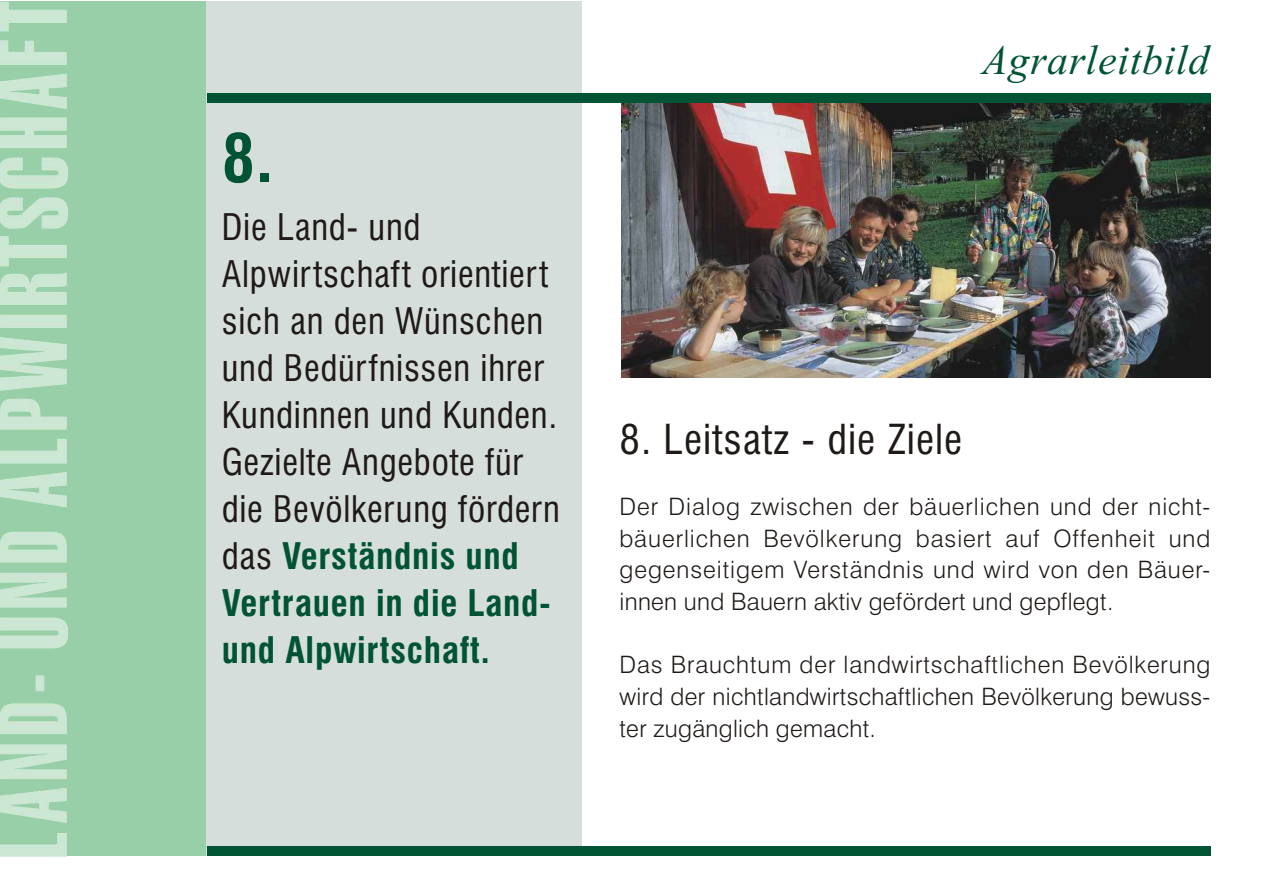
<style>
.page{position:relative;width:1263px;height:894px;background:#fff}
.page>*{position:absolute;margin:0;border:0;box-sizing:border-box;transform-origin:0 0}
.t1{font:700 66.15px "Swis 721 Cn BT";color:#005433}
.t2{font:italic 41.85px "Times New Roman";letter-spacing:.015em;color:#005433}
.t3{font:40.2px "Swis 721 Cn BT";letter-spacing:.025em;color:#1f1a17}
.t4{font:35.7px/47.1px "Swis 721 Cn BT";letter-spacing:.02em;color:#1f1a17}
.t5{font:24px/31.7px "Swis 721 Lt BT";letter-spacing:.015em;color:#1f1a17;text-align:justify}
.s1{font-weight:700;color:#005433}
</style>
<div class="page">
<img style="left:621px;top:102px;width:589px;height:275px">
<div style="left:0;top:1px;width:222px;height:855px;background:#99cfa8"></div>
<div style="left:207px;top:1px;width:375px;height:855px;background:#d6dedb"></div>
<div style="left:207px;top:93px;width:1004px;height:9px;background:#005433"></div>
<div style="left:207px;top:847px;width:1003px;height:9px;background:#005433"></div>
<img style="left:0;top:197px;width:68px;height:660px">
<h1 class="t1" style="left:222px;top:132px;width:53px">8.</h1>
<h3 class="t4" style="left:222px;top:207px;width:340px">Die Land- und<br>Alpwirtschaft orientiert sich an den Wünschen und Bedürfnissen ihrer<br>Kundinnen und Kunden.<br>Gezielte Angebote für die Bevölkerung fördern das <span class="s1">Verständnis und<br>Vertrauen in die Land&shy;und Alpwirtschaft.</span></h3>
<h2 class="t2" style="left:982px;top:45px;width:229px">Agrarleitbild</h2>
<h3 class="t3" style="left:619px;top:423px;width:344px">8. Leitsatz - die Ziele</h3>
<p class="t5" style="left:619px;top:493px;width:592px">Der Dialog zwischen der bäuerlichen und der nicht&shy;bäuerlichen Bevölkerung basiert auf Offenheit und gegenseitigem Verständnis und wird von den Bäuer&shy;innen und Bauern aktiv gefördert und gepflegt.</p>
<p class="t5" style="left:619px;top:651px;width:592px">Das Brauchtum der landwirtschaftlichen Bevölkerung wird der nichtlandwirtschaftlichen Bevölkerung bewuss&shy;ter zugänglich gemacht.</p>
</div>
